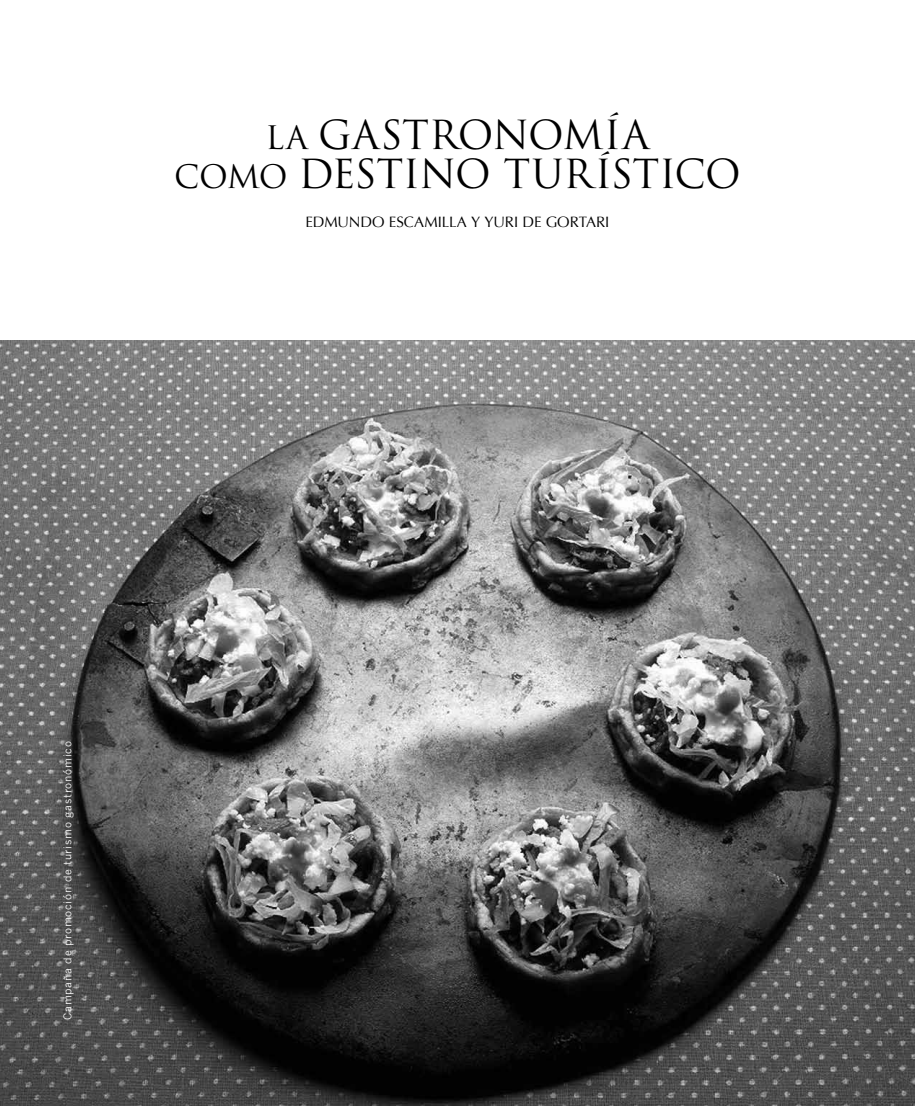
<style>
.page{position:relative;width:915px;height:1106px;background:#fff}
.page>*{position:absolute;margin:0;border:0;box-sizing:border-box;transform-origin:0 0}
.t1{font:39px/39px "Trajan Pro";letter-spacing:-.01em;color:#000;text-align:center}
.t2{font:15px "Optima";letter-spacing:-.005em;color:#000}
.t3{font:10.5px "News Gothic";letter-spacing:.07em;color:#fff}
.s1{font-size:31.5px}
</style>
<div class="page">
<img style="left:0;top:340px;width:914px;height:766px">
<h1 class="t1" style="left:174px;top:115px;width:568px"><span class="s1">LA</span> GASTRONOMÍA<br><span class="s1">COMO</span> DESTINO TURÍSTICO</h1>
<h2 class="t2" style="left:305px;top:213px;width:305px">EDMUNDO ESCAMILLA Y YURI DE GORTARI</h2>
<p class="t3" style="left:62px;top:1020px;width:280px;rotate:-90deg">Campaña de promoción de turismo gastronómico</p>
</div>
